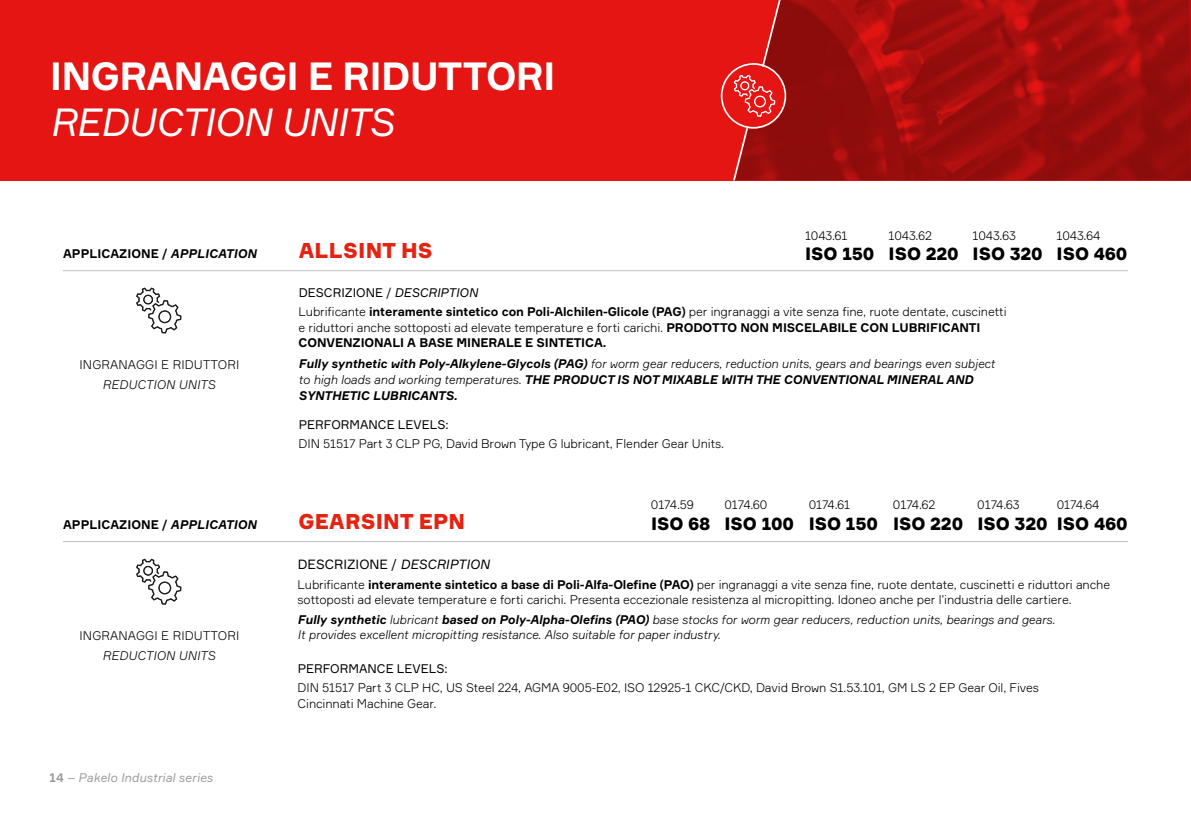
<style>
.page{position:relative;width:1191px;height:819px;background:#fff}
.page>*{position:absolute;margin:0;border:0;box-sizing:border-box;transform-origin:0 0}
.t1{font:700 38.5px "Formular";letter-spacing:-.02em;color:#fff}
.t2{font:italic 38.5px "Formular";letter-spacing:-.02em;color:#fff}
.t3{font:900 21px "Formular";letter-spacing:.01em;color:#e42313}
.t4{font:900 17.5px "Formular";color:#000}
.t5{font:13.12px "Formular";color:#000}
.t6{font:300 12.25px/15.8px "Formular";letter-spacing:-.01em;color:#000}
.t7{font:italic 700 12.25px/15.8px "Formular";letter-spacing:-.01em;color:#000}
.t8{font:italic 300 12.25px/15.8px "Formular";letter-spacing:-.01em;color:#000}
.t9{font:700 12.25px/15.8px "Formular";letter-spacing:-.01em;color:#000}
.t10{font:300 12.25px "Formular";letter-spacing:.01em;color:#000}
.t11{font:12.25px "Formular";color:#000}
.t12{font:italic 300 12.25px "Formular";letter-spacing:.01em;color:#000}
.t13{font:italic 12.25px "Formular";color:#9d9d9c}
.s1{font-style:italic}
.s2{font-weight:400}
.s3{font-weight:400;font-style:italic}
.s4{font-weight:700}
.s5{font-weight:300}
.s6{font-weight:700;font-style:normal}
</style>
<div class="page">
<div style="left:0;top:0;width:1191px;height:180px;background:#e41513"></div>
<img style="left:792px;top:0;width:399px;height:180px">
<svg style="left:721px;top:0;width:71px;height:181px"></svg>
<hr style="left:63px;top:541px;width:1065px;height:1px;background:#c1c0c0">
<svg style="left:136px;top:558px;width:45px;height:46px"></svg>
<svg style="left:136px;top:287px;width:45px;height:46px"></svg>
<hr style="left:63px;top:270px;width:1065px;height:1px;background:#c1c0c0">
<h1 class="t1" style="left:50px;top:52px;width:507px">INGRANAGGI E RIDUTTORI</h1>
<h1 class="t2" style="left:50px;top:99px;width:345px">REDUCTION UNITS</h1>
<p class="t9" style="left:63px;top:246px;width:195px">APPLICAZIONE / <span class="s1">APPLICATION</span></p>
<h2 class="t3" style="left:299px;top:238px;width:135px">ALLSINT HS</h2>
<p class="t6" style="left:805px;top:227px;width:44px">1043.61</p>
<p class="t6" style="left:888px;top:227px;width:45px">1043.62</p>
<p class="t6" style="left:972px;top:227px;width:45px">1043.63</p>
<p class="t6" style="left:1056px;top:227px;width:45px">1043.64</p>
<h3 class="t4" style="left:805px;top:243px;width:324px">ISO 150 ISO 220 ISO 320 ISO 460</h3>
<p class="t10" style="left:80px;top:357px;width:161px">INGRANAGGI E RIDUTTORI</p>
<p class="t12" style="left:103px;top:377px;width:114px">REDUCTION UNITS</p>
<p class="t6" style="left:299px;top:282px;width:709px;line-height:19.2px"><span class="s2">DESCRIZIONE /</span> <span class="s3">DESCRIPTION<br></span>Lubrificante <span class="s4">interamente sintetico con Poli-Alchilen-Glicole (PAG)</span> per ingranaggi a vite senza fine, ruote dentate, cuscinetti</p>
<p class="t9" style="left:299px;top:319px;width:683px"><span class="s5">e riduttori anche sottoposti ad elevate temperature e forti carichi.</span> PRODOTTO NON MISCELABILE CON LUBRIFICANTI<br>CONVENZIONALI A BASE MINERALE E SINTETICA.</p>
<p class="t7" style="left:299px;top:356px;width:698px">Fully synthetic with Poly-Alkylene-Glycols (PAG) <span class="s5">for worm gear reducers, reduction units, gears and bearings even subject to high loads and working temperatures.</span> THE PRODUCT IS NOT MIXABLE WITH THE CONVENTIONAL MINERAL AND<br>SYNTHETIC LUBRICANTS.</p>
<p class="t11" style="left:299px;top:417px;width:151px">PERFORMANCE LEVELS:</p>
<p class="t6" style="left:299px;top:436px;width:427px">DIN 51517 Part 3 CLP PG, David Brown Type G lubricant, Flender Gear Units.</p>
<p class="t9" style="left:63px;top:517px;width:195px">APPLICAZIONE / <span class="s1">APPLICATION</span></p>
<h2 class="t3" style="left:298px;top:509px;width:168px">GEARSINT EPN</h2>
<p class="t6" style="left:651px;top:496px;width:45px">0174.59</p>
<p class="t6" style="left:724px;top:496px;width:45px">0174.60</p>
<p class="t6" style="left:808px;top:496px;width:43px">0174.61</p>
<p class="t6" style="left:893px;top:496px;width:44px">0174.62</p>
<p class="t6" style="left:977px;top:496px;width:44px">0174.63</p>
<p class="t6" style="left:1056px;top:496px;width:44px">0174.64</p>
<h3 class="t4" style="left:651px;top:512px;width:478px">ISO 68 ISO 100 ISO 150 ISO 220 ISO 320 ISO 460</h3>
<p class="t10" style="left:79px;top:628px;width:161px">INGRANAGGI E RIDUTTORI</p>
<p class="t12" style="left:103px;top:648px;width:114px">REDUCTION UNITS</p>
<p class="t13" style="left:50px;top:769px;width:165px"><span class="s6">14</span> – Pakelo Industrial series</p>
<p class="t5" style="left:298px;top:556px;width:194px">DESCRIZIONE / <span class="s1">DESCRIPTION</span></p>
<p class="t6" style="left:298px;top:576px;width:814px">Lubrificante <span class="s4">interamente sintetico a base di Poli-Alfa-Olefine (PAO)</span> per ingranaggi a vite senza fine, ruote dentate, cuscinetti e riduttori anche sottoposti ad elevate temperature e forti carichi. Presenta eccezionale resistenza al micropitting. Idoneo anche per l’industria delle cartiere.</p>
<p class="t8" style="left:298px;top:611px;width:759px"><span class="s4">Fully synthetic</span> lubricant <span class="s4">based on Poly-Alpha-Olefins (PAO)</span> base stocks for worm gear reducers, reduction units, bearings and gears.<br>It provides excellent micropitting resistance. Also suitable for paper industry.</p>
<p class="t11" style="left:298px;top:660px;width:151px">PERFORMANCE LEVELS:</p>
<p class="t6" style="left:298px;top:679px;width:743px">DIN 51517 Part 3 CLP HC, US Steel 224, AGMA 9005-E02, ISO 12925-1 CKC/CKD, David Brown S1.53.101, GM LS 2 EP Gear Oil, Fives<br>Cincinnati Machine Gear.</p>
</div>
